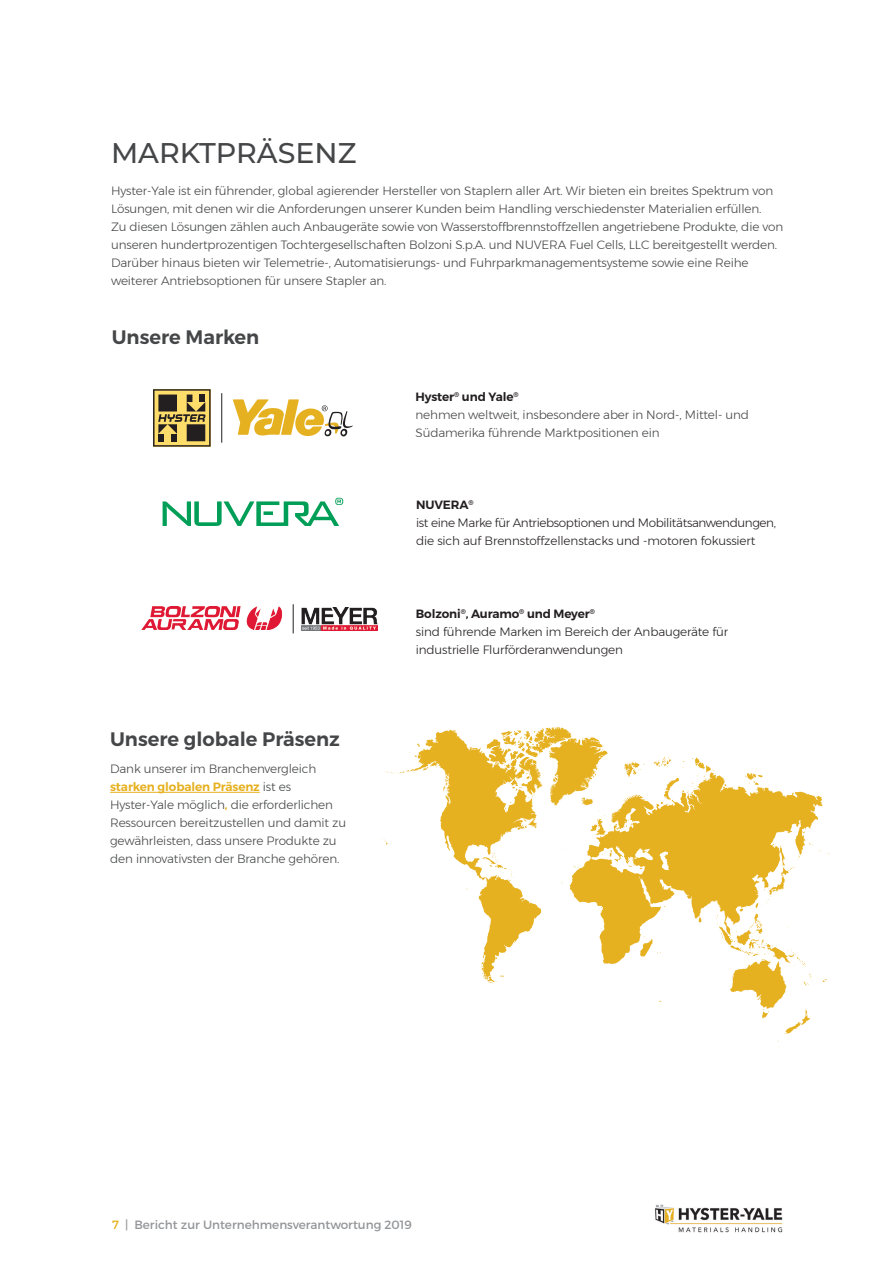
<style>
.page{position:relative;width:893px;height:1263px;background:#fff}
.page>*{position:absolute;margin:0;border:0;box-sizing:border-box;transform-origin:0 0}
.t1{font:500 28.5px "Montserrat";color:#454647}
.t2{font:600 19.5px "Montserrat";color:#454647}
.t3{font:300 12px/18px "Montserrat";letter-spacing:-.01em;color:#454647}
.t4{font:300 12px/18px "Montserrat";letter-spacing:-.03em;color:#231f20}
.t5{font:300 12px/18px "Montserrat";letter-spacing:-.01em;color:#231f20}
.t6{font:12px "Montserrat";color:#939598}
.s1{font-weight:600;color:#e6b120}
.s2{font-weight:600;color:#231f20}
.s3{font-weight:600}
.s4{color:#e6b120}
</style>
<div class="page">
<img style="left:655px;top:1204px;width:128px;height:29px">
<hr style="left:110px;top:792px;width:150px;height:1px;background:#e6b120">
<svg style="left:382px;top:727px;width:447px;height:320px"></svg>
<img style="left:142px;top:606px;width:141px;height:24px">
<img style="left:301px;top:607px;width:76px;height:24px">
<svg style="left:163px;top:498px;width:180px;height:28px"></svg>
<svg style="left:153px;top:389px;width:58px;height:58px;background:#a6904c"></svg>
<div style="left:158px;top:394px;width:19px;height:17px;background:#231f20"></div>
<svg style="left:233px;top:399px;width:120px;height:38px"></svg>
<hr style="left:221px;top:393px;width:1px;height:50px;background:#231f20">
<svg style="left:293px;top:604px;width:1px;height:29px"></svg>
<h1 class="t1" style="left:111px;top:133px;width:247px">MARKTPRÄSENZ</h1>
<p class="t3" style="left:111px;top:181px;width:674px">Hyster-Yale ist ein führender, global agierender Hersteller von Staplern aller Art. Wir bieten ein breites Spektrum von Lösungen, mit denen wir die Anforderungen unserer Kunden beim Handling verschiedenster Materialien erfüllen.<br>Zu diesen Lösungen zählen auch Anbaugeräte sowie von Wasserstoffbrennstoffzellen angetriebene Produkte, die von unseren hundertprozentigen Tochtergesellschaften Bolzoni S.p.A. und NUVERA Fuel Cells, LLC bereitgestellt werden.<br>Darüber hinaus bieten wir Telemetrie-, Automatisierungs- und Fuhrparkmanagementsysteme sowie eine Reihe weiterer Antriebsoptionen für unsere Stapler an.</p>
<h2 class="t2" style="left:112px;top:325px;width:149px">Unsere Marken</h2>
<h2 class="t2" style="left:110px;top:727px;width:231px">Unsere globale Präsenz</h2>
<p class="t3" style="left:110px;top:760px;width:237px">Dank unserer im Branchenvergleich <span class="s1">starken globalen Präsenz</span> ist es Hyster-Yale möglich<span class="s1">,</span> die erforderlichen Ressourcen bereitzustellen und damit zu gewährleisten, dass unsere Produkte zu den innovativsten der Branche gehören.</p>
<p class="t3" style="left:416px;top:387px;width:335px"><span class="s2">Hyster</span><sup>®</sup> <span class="s2">und Yale</span><sup>®<br></sup>nehmen weltweit, insbesondere aber in Nord-, Mittel- und<br>Südamerika führende Marktpositionen ein</p>
<p class="t4" style="left:416px;top:496px;width:361px"><span class="s3">NUVERA</span><sup>®<br></sup>ist eine Marke für Antriebsoptionen und Mobilitätsanwendungen, die sich auf Brennstoffzellenstacks und -motoren fokussiert</p>
<p class="t5" style="left:416px;top:604px;width:314px"><span class="s3">Bolzoni</span><sup>®</sup><span class="s3">, Auramo</span><sup>®</sup> <span class="s3">und Meyer</span><sup>®<br></sup>sind führende Marken im Bereich der Anbaugeräte für industrielle Flurförderanwendungen</p>
<p class="t6" style="left:112px;top:1217px;width:301px"><span class="s4">7</span> | Bericht zur Unternehmensverantwortung 2019</p>
</div>
